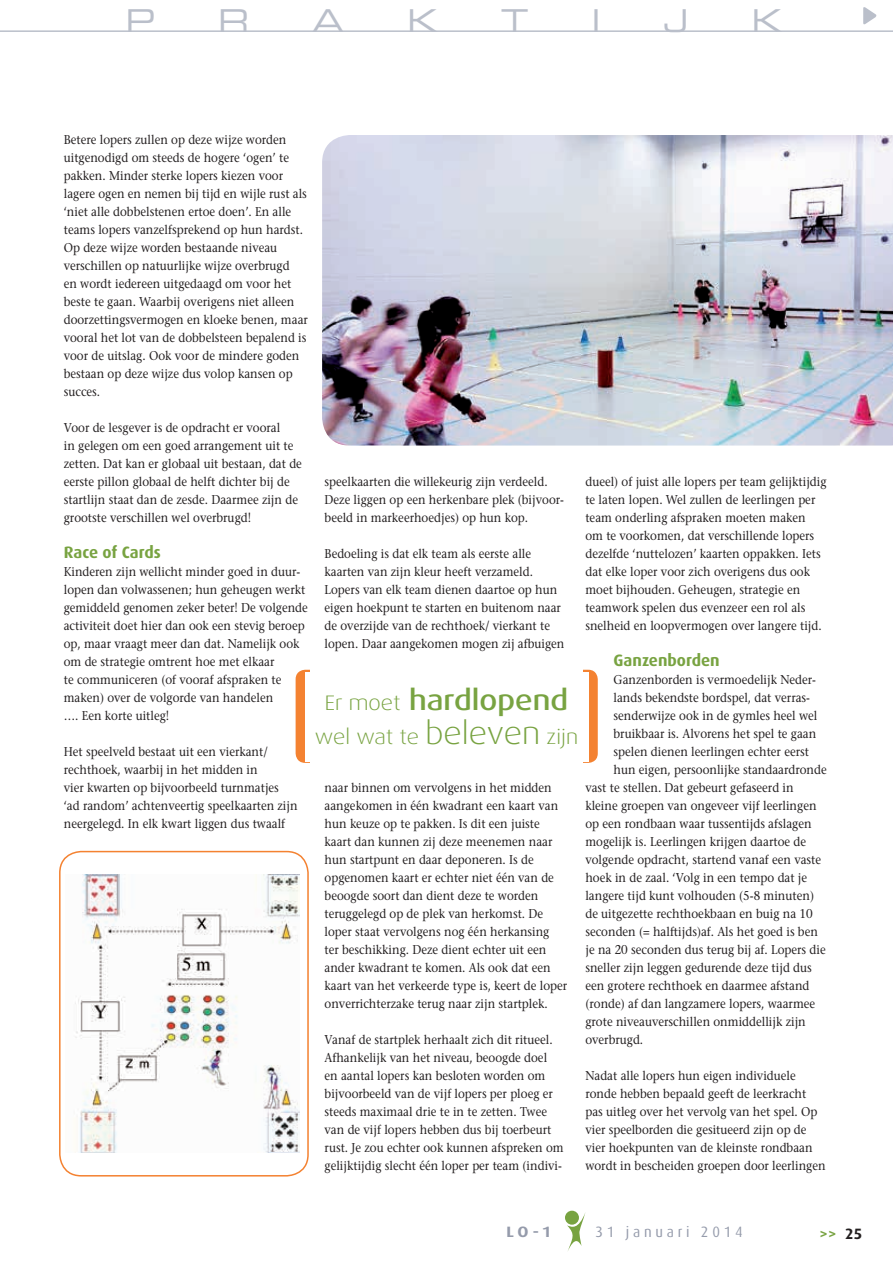
<style>
.page{position:relative;width:893px;height:1263px;background:#fff}
.page>*{position:absolute;margin:0;border:0;box-sizing:border-box;transform-origin:0 0}
.t1{font:31.5px "Eurostile Extended Two";color:#babfca}
.t2{font:500 28.5px "Dax Wide";color:#78a341}
.t3{font:300 21px "Dax Wide";letter-spacing:-.005em;color:#78a341}
.t4{font:700 16.5px "Dax";color:#78a341}
.t5{font:15px "Dax";letter-spacing:.26em;color:#959bab;scale:.96 1}
.t6{font:700 15px "Dax Wide";color:#959bab}
.t7{font:700 15px "Dax";color:#78a341}
.t8{font:12.75px/18px "Stone Serif";color:#231f20;scale:.9 1}
.s1{font-weight:300;font-size:21px}
.s2{font-size:31.5px}
.s3{color:#231f20}
</style>
<div class="page">
<svg style="left:0;top:7px;width:893px;height:25px"></svg>
<img style="left:322px;top:135px;width:571px;height:311px">
<img style="left:75px;top:875px;width:225px;height:277px">
<div style="left:59px;top:851px;width:250px;height:325px;border:2px solid #f48231;border-radius:21px"></div>
<div style="left:296px;top:670px;width:302px;height:93px;background:#f48231;border-radius:10px"></div>
<div style="left:311px;top:666px;width:272px;height:101px;background:#fff"></div>
<div style="left:305px;top:672px;width:283px;height:89px;background:#fff"></div>
<div style="left:565px;top:1211px;width:14px;height:14px;background:#78a341;border-radius:50%"></div>
<svg style="left:567px;top:1212px;width:19px;height:39px"></svg>
<h1 class="t1" style="left:125px;top:-1px;width:31px">P</h1>
<h1 class="t1" style="left:218px;top:-1px;width:33px">R</h1>
<h1 class="t1" style="left:312px;top:-1px;width:33px">A</h1>
<h1 class="t1" style="left:407px;top:-1px;width:33px">K</h1>
<h1 class="t1" style="left:501px;top:-1px;width:29px">T</h1>
<h1 class="t1" style="left:591px;top:-1px;width:11px">I</h1>
<h1 class="t1" style="left:664px;top:-1px;width:26px">J</h1>
<h1 class="t1" style="left:752px;top:-1px;width:33px">K</h1>
<p class="t8" style="left:64px;top:131px;width:273px">Betere lopers zullen op deze wijze worden uitgenodigd om steeds de hogere ‘ogen’ te pakken. Minder sterke lopers kiezen voor lagere ogen en nemen bij tijd en wijle rust als ‘niet alle dobbelstenen ertoe doen’. En alle teams lopers vanzelfsprekend op hun hardst.<br>Op deze wijze worden bestaande niveau verschillen op natuurlijke wijze overbrugd<br>en wordt iedereen uitgedaagd om voor het beste te gaan. Waarbij overigens niet alleen doorzettingsvermogen en kloeke benen, maar vooral het lot van de dobbelsteen bepalend is voor de uitslag. Ook voor de mindere goden bestaan op deze wijze dus volop kansen op succes.</p>
<p class="t8" style="left:64px;top:419px;width:266px">Voor de lesgever is de opdracht er vooral<br>in gelegen om een goed arrangement uit te zetten. Dat kan er globaal uit bestaan, dat de eerste pillon globaal de helft dichter bij de startlijn staat dan de zesde. Daarmee zijn de grootste verschillen wel overbrugd!</p>
<p class="t4" style="left:64px;top:543px;width:99px">Race of Cards</p>
<p class="t8" style="left:64px;top:563px;width:273px">Kinderen zijn wellicht minder goed in duur&shy;lopen dan volwassenen; hun geheugen werkt gemiddeld genomen zeker beter! De volgende activiteit doet hier dan ook een stevig beroep op, maar vraagt meer dan dat. Namelijk ook om de strategie omtrent hoe met elkaar<br>te communiceren (of vooraf afspraken te maken) over de volgorde van handelen<br>…. Een korte uitleg!</p>
<p class="t8" style="left:64px;top:743px;width:261px">Het speelveld bestaat uit een vierkant/ rechthoek, waarbij in het midden in<br>vier kwarten op bijvoorbeeld turnmatjes ‘ad random’ achtenveertig speelkaarten zijn neergelegd. In elk kwart liggen dus twaalf</p>
<p class="t8" style="left:325px;top:473px;width:268px">speelkaarten die willekeurig zijn verdeeld.<br>Deze liggen op een herkenbare plek (bijvoor&shy;beeld in markeerhoedjes) op hun kop.</p>
<p class="t8" style="left:325px;top:545px;width:268px">Bedoeling is dat elk team als eerste alle kaarten van zijn kleur heeft verzameld.<br>Lopers van elk team dienen daartoe op hun eigen hoekpunt te starten en buitenom naar de overzijde van de rechthoek/ vierkant te lopen. Daar aangekomen mogen zij afbuigen</p>
<h2 class="t2" style="left:325px;top:684px;width:245px"><span class="s1">Er moet</span> hardlopend</h2>
<h3 class="t3" style="left:315px;top:725px;width:265px">wel wat te <span class="s2">beleven</span> zijn</h3>
<p class="t8" style="left:325px;top:779px;width:271px">naar binnen om vervolgens in het midden aangekomen in één kwadrant een kaart van hun keuze op te pakken. Is dit een juiste kaart dan kunnen zij deze meenemen naar hun startpunt en daar deponeren. Is de opgenomen kaart er echter niet één van de beoogde soort dan dient deze te worden teruggelegd op de plek van herkomst. De loper staat vervolgens nog één herkansing<br>ter beschikking. Deze dient echter uit een ander kwadrant te komen. Als ook dat een kaart van het verkeerde type is, keert de loper onverrichterzake terug naar zijn startplek.</p>
<p class="t8" style="left:325px;top:1031px;width:267px">Vanaf de startplek herhaalt zich dit ritueel.<br>Afhankelijk van het niveau, beoogde doel<br>en aantal lopers kan besloten worden om bijvoorbeeld van de vijf lopers per ploeg er steeds maximaal drie te in te zetten. Twee van de vijf lopers hebben dus bij toerbeurt rust. Je zou echter ook kunnen afspreken om gelijktijdig slecht één loper per team (indivi-</p>
<p class="t8" style="left:585px;top:473px;width:269px">dueel) of juist alle lopers per team gelijktijdig te laten lopen. Wel zullen de leerlingen per team onderling afspraken moeten maken<br>om te voorkomen, dat verschillende lopers dezelfde ‘nuttelozen’ kaarten oppakken. Iets dat elke loper voor zich overigens dus ook moet bijhouden. Geheugen, strategie en teamwork spelen dus evenzeer een rol als snelheid en loopvermogen over langere tijd.</p>
<p class="t4" style="left:614px;top:651px;width:108px">Ganzenborden</p>
<p class="t8" style="left:614px;top:671px;width:227px">Ganzenborden is vermoedelijk Neder-</p>
<p class="t8" style="left:614px;top:689px;width:220px">lands bekendste bordspel, dat verras-</p>
<p class="t8" style="left:614px;top:707px;width:228px">senderwijze ook in de gymles heel wel</p>
<p class="t8" style="left:614px;top:725px;width:227px">bruikbaar is. Alvorens het spel te gaan</p>
<p class="t8" style="left:614px;top:743px;width:219px">spelen dienen leerlingen echter eerst</p>
<p class="t8" style="left:614px;top:761px;width:238px">hun eigen, persoonlijke standaardronde</p>
<p class="t8" style="left:585px;top:779px;width:233px">vast te stellen. Dat gebeurt gefaseerd in</p>
<p class="t8" style="left:585px;top:797px;width:258px">kleine groepen van ongeveer vijf leerlingen</p>
<p class="t8" style="left:585px;top:815px;width:253px">op een rondbaan waar tussentijds afslagen</p>
<p class="t8" style="left:585px;top:833px;width:247px">mogelijk is. Leerlingen krijgen daartoe de</p>
<p class="t8" style="left:585px;top:851px;width:263px">volgende opdracht, startend vanaf een vaste</p>
<p class="t8" style="left:585px;top:869px;width:248px">hoek in de zaal. ‘Volg in een tempo dat je</p>
<p class="t8" style="left:585px;top:887px;width:256px">langere tijd kunt volhouden (5-8 minuten)</p>
<p class="t8" style="left:585px;top:905px;width:254px">de uitgezette rechthoekbaan en buig na 10</p>
<p class="t8" style="left:585px;top:923px;width:260px">seconden (= halftijds)af. Als het goed is ben</p>
<p class="t8" style="left:585px;top:941px;width:269px">je na 20 seconden dus terug bij af. Lopers die</p>
<p class="t8" style="left:585px;top:959px;width:253px">sneller zijn leggen gedurende deze tijd dus</p>
<p class="t8" style="left:585px;top:977px;width:251px">een grotere rechthoek en daarmee afstand</p>
<p class="t8" style="left:585px;top:995px;width:257px">(ronde) af dan langzamere lopers, waarmee</p>
<p class="t8" style="left:585px;top:1013px;width:246px">grote niveauverschillen onmiddellijk zijn</p>
<p class="t8" style="left:585px;top:1031px;width:66px">overbrugd.</p>
<p class="t8" style="left:585px;top:1067px;width:268px">Nadat alle lopers hun eigen individuele ronde hebben bepaald geeft de leerkracht pas uitleg over het vervolg van het spel. Op vier speelborden die gesitueerd zijn op de vier hoekpunten van de kleinste rondbaan wordt in bescheiden groepen door leerlingen</p>
<p class="t6" style="left:506px;top:1223px;width:46px">LO-1</p>
<p class="t5" style="left:595px;top:1223px;width:155px">31 januari 2014</p>
<p class="t7" style="left:819px;top:1225px;width:44px">&gt;&gt; <span class="s3">25</span></p>
</div>
